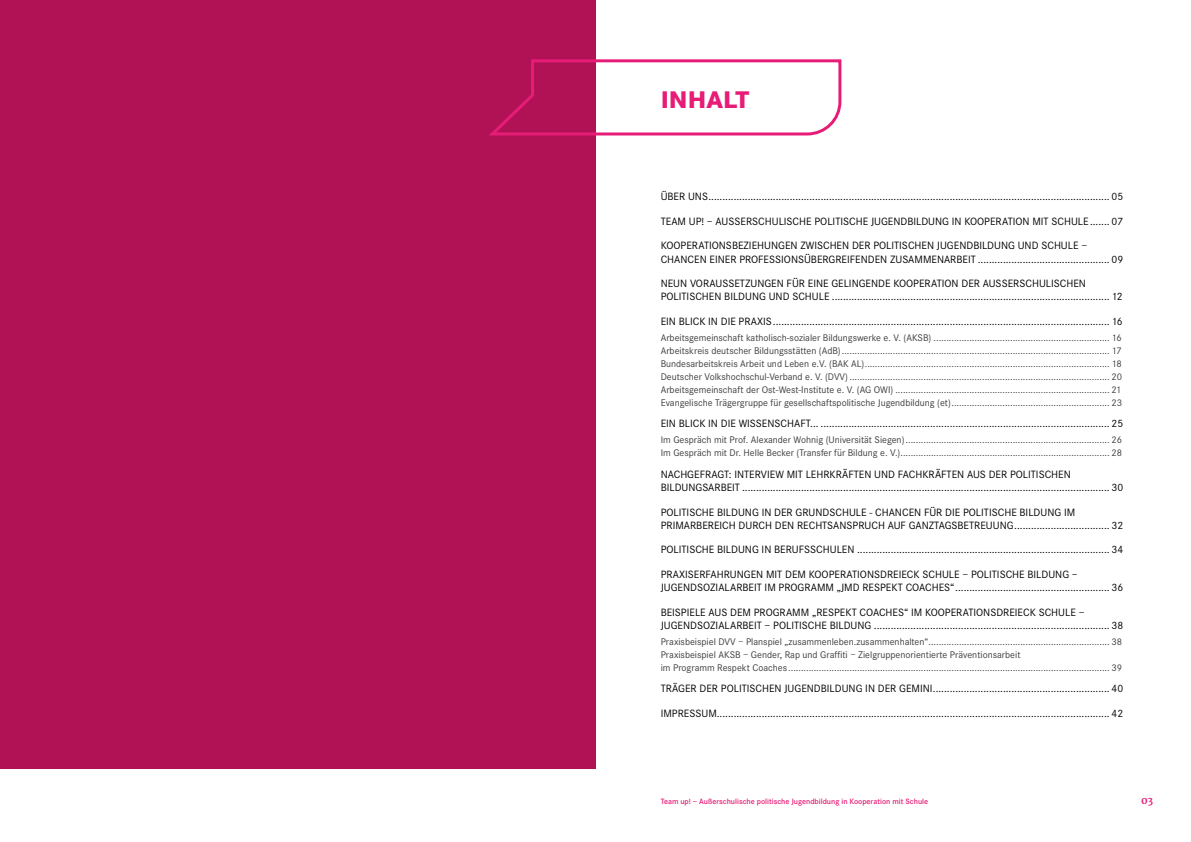
<style>
.page{position:relative;width:1191px;height:842px;background:#fff}
.page>*{position:absolute;margin:0;border:0;box-sizing:border-box;transform-origin:0 0}
.t1{font:800 25px "Corporate S";color:#e71c77}
.t2{font:11px/13.2px "Corporate S";color:#000}
.t3{font:10px/13px "Corporate S";color:#3c3c3b}
.t4{font:700 10px "Merriweather";color:#e71c77}
.t5{font:600 8px "Corporate S";color:#e71c77}
</style>
<div class="page">
<div style="left:0;top:0;width:595px;height:768px;background:#b11256"></div>
<svg style="left:489px;top:58px;width:353px;height:79px"></svg>
<h1 class="t1" style="left:660px;top:85px;width:90px">INHALT</h1>
<p class="t2" style="left:660px;top:190px;width:464px">ÜBER UNS............................................................................................................................................... 05</p>
<p class="t2" style="left:660px;top:215px;width:464px">TEAM UP! – AUSSERSCHULISCHE POLITISCHE JUGENDBILDUNG IN KOOPERATION MIT SCHULE....... 07</p>
<p class="t2" style="left:660px;top:239px;width:464px">KOOPERATIONSBEZIEHUNGEN ZWISCHEN DER POLITISCHEN JUGENDBILDUNG UND SCHULE –<br>CHANCEN EINER PROFESSIONSÜBERGREIFENDEN ZUSAMMENARBEIT ............................................... 09</p>
<p class="t2" style="left:660px;top:277px;width:463px">NEUN VORAUSSETZUNGEN FÜR EINE GELINGENDE KOOPERATION DER AUSSERSCHULISCHEN<br>POLITISCHEN BILDUNG UND SCHULE ................................................................................................... 12</p>
<p class="t2" style="left:660px;top:315px;width:463px">EIN BLICK IN DIE PRAXIS........................................................................................................................ 16</p>
<p class="t3" style="left:660px;top:331px;width:463px">Arbeitsgemeinschaft katholisch-sozialer Bildungswerke e. V. (AKSB) ..................................................................... 16<br>Arbeitskreis deutscher Bildungsstätten (AdB)......................................................................................................... 17<br>Bundesarbeitskreis Arbeit und Leben e.V. (BAK AL) ................................................................................................ 18<br>Deutscher Volkshochschul-Verband e. V. (DVV) ...................................................................................................... 20<br>Arbeitsgemeinschaft der Ost-West-Institute e. V. (AG OWI) .................................................................................... 21<br>Evangelische Trägergruppe für gesellschaftspolitische Jugendbildung (et).............................................................. 23</p>
<p class="t2" style="left:660px;top:417px;width:464px">EIN BLICK IN DIE WISSENSCHAFT... ....................................................................................................... 25</p>
<p class="t3" style="left:660px;top:434px;width:463px">Im Gespräch mit Prof. Alexander Wohnig (Universität Siegen)................................................................................ 26<br>Im Gespräch mit Dr. Helle Becker (Transfer für Bildung e. V.).................................................................................. 28</p>
<p class="t2" style="left:660px;top:468px;width:464px">NACHGEFRAGT: INTERVIEW MIT LEHRKRÄFTEN UND FACHKRÄFTEN AUS DER POLITISCHEN<br>BILDUNGSARBEIT ................................................................................................................................... 30</p>
<p class="t2" style="left:660px;top:506px;width:464px">POLITISCHE BILDUNG IN DER GRUNDSCHULE - CHANCEN FÜR DIE POLITISCHE BILDUNG IM<br>PRIMARBEREICH DURCH DEN RECHTSANSPRUCH AUF GANZTAGSBETREUUNG .................................. 32</p>
<p class="t2" style="left:660px;top:543px;width:464px">POLITISCHE BILDUNG IN BERUFSSCHULEN .......................................................................................... 34</p>
<p class="t2" style="left:660px;top:568px;width:464px">PRAXISERFAHRUNGEN MIT DEM KOOPERATIONSDREIECK SCHULE – POLITISCHE BILDUNG –<br>JUGENDSOZIALARBEIT IM PROGRAMM „JMD RESPEKT COACHES“....................................................... 36</p>
<p class="t2" style="left:660px;top:606px;width:464px">BEISPIELE AUS DEM PROGRAMM „RESPEKT COACHES“ IM KOOPERATIONSDREIECK SCHULE –<br>JUGENDSOZIALARBEIT – POLITISCHE BILDUNG .................................................................................... 38</p>
<p class="t3" style="left:660px;top:635px;width:463px">Praxisbeispiel DVV – Planspiel „zusammenleben.zusammenhalten“ ....................................................................... 38<br>Praxisbeispiel AKSB – Gender, Rap und Graffiti – Zielgruppenorientierte Präventionsarbeit<br>im Programm Respekt Coaches .............................................................................................................................. 39</p>
<p class="t2" style="left:660px;top:682px;width:464px">TRÄGER DER POLITISCHEN JUGENDBILDUNG IN DER GEMINI............................................................... 40</p>
<p class="t2" style="left:660px;top:707px;width:464px">IMPRESSUM............................................................................................................................................ 42</p>
<p class="t5" style="left:660px;top:796px;width:269px">Team up! – Außerschulische politische Jugendbildung in Kooperation mit Schule</p>
<p class="t4" style="left:1141px;top:795px;width:14px">03</p>
</div>
